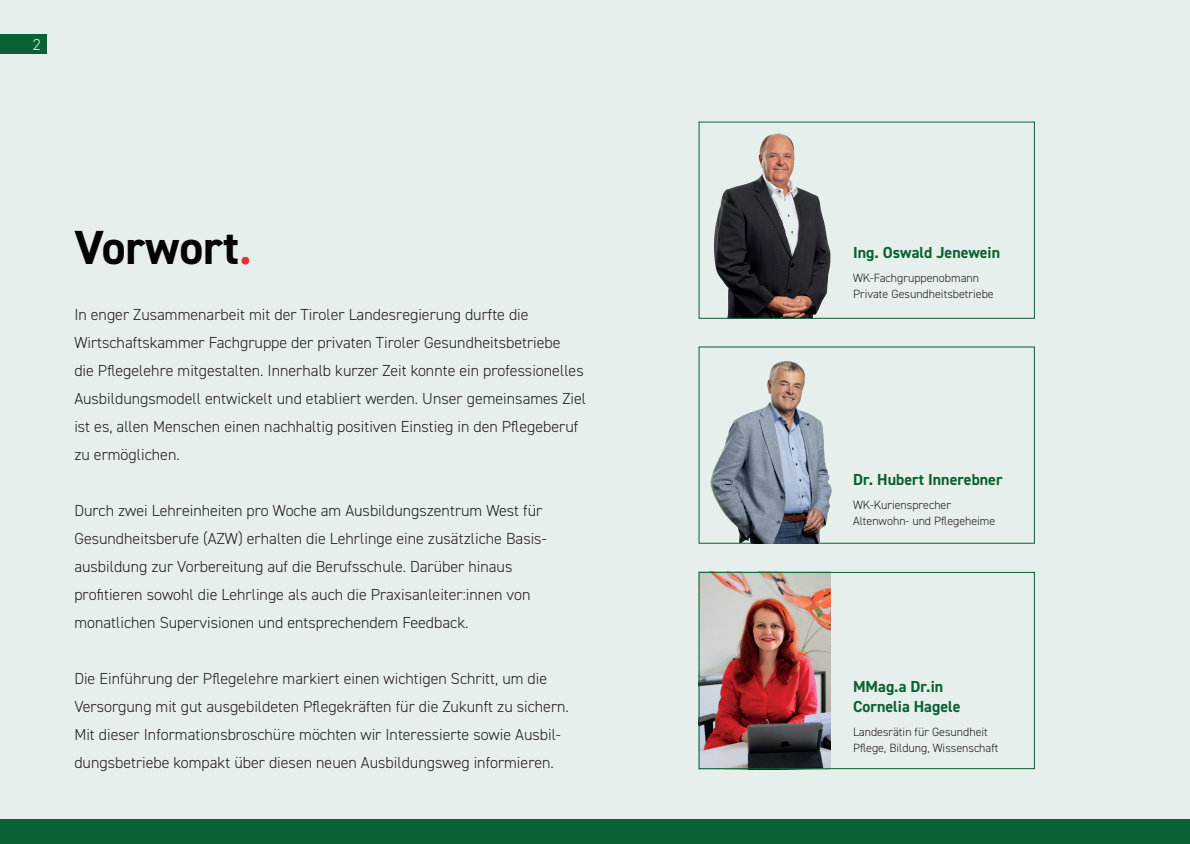
<style>
.page{position:relative;width:1190px;height:844px;background:#e6efeb}
.page>*{position:absolute;margin:0;border:0;box-sizing:border-box;transform-origin:0 0}
.t1{font:700 48px "DIN2014";color:#040503}
.t2{font:300 16px/28px "DIN2014";color:#231f20}
.t3{font:700 16px/20px "DIN2014";color:#0a6133}
.t4{font:300 16px "DIN2014";color:#fff}
.t5{font:300 12px/16px "DIN2014";color:#231f20}
.s1{font-family:"Abril Display";color:#ee2e2c}
</style>
<div class="page">
<img style="left:700px;top:574px;width:130px;height:193px">
<img style="left:714px;top:133px;width:116px;height:184px">
<div style="left:698px;top:122px;width:336px;height:197px;border:1px solid #0a6133"></div>
<div style="left:698px;top:572px;width:336px;height:197px;border:1px solid #0a6133"></div>
<img style="left:707px;top:361px;width:127px;height:183px">
<div style="left:0;top:819px;width:1190px;height:25px;background:#0a6133"></div>
<p class="t4" style="left:33px;top:35px;width:9px">2</p>
<h1 class="t1" style="left:74px;top:215px;width:179px">Vorwort<span class="s1">.</span></h1>
<p class="t2" style="left:74px;top:300px;width:513px">In enger Zusammenarbeit mit der Tiroler Landesregierung durfte die Wirtschaftskammer Fachgruppe der privaten Tiroler Gesundheitsbetriebe<br>die Pflegelehre mitgestalten. Innerhalb kurzer Zeit konnte ein professionelles Ausbildungsmodell entwickelt und etabliert werden. Unser gemeinsames Ziel ist es, allen Menschen einen nachhaltig positiven Einstieg in den Pflegeberuf zu ermöglichen.</p>
<p class="t2" style="left:74px;top:496px;width:474px">Durch zwei Lehreinheiten pro Woche am Ausbildungszentrum West für Gesundheitsberufe (AZW) erhalten die Lehrlinge eine zusätzliche Basis&shy;ausbildung zur Vorbereitung auf die Berufsschule. Darüber hinaus profitieren sowohl die Lehrlinge als auch die Praxisanleiter:innen von monatlichen Supervisionen und entsprechendem Feedback.</p>
<p class="t2" style="left:74px;top:664px;width:496px">Die Einführung der Pflegelehre markiert einen wichtigen Schritt, um die Versorgung mit gut ausgebildeten Pflegekräften für die Zukunft zu sichern.<br>Mit dieser Informationsbroschüre möchten wir Interessierte sowie Ausbil&shy;dungsbetriebe kompakt über diesen neuen Ausbildungsweg informieren.</p>
<p class="t3" style="left:853px;top:242px;width:149px">Ing. Oswald Jenewein</p>
<p class="t5" style="left:853px;top:270px;width:142px">WK-Fachgruppenobmann<br>Private Gesundheitsbetriebe</p>
<p class="t3" style="left:853px;top:469px;width:151px">Dr. Hubert Innerebner</p>
<p class="t5" style="left:853px;top:497px;width:144px">WK-Kuriensprecher<br>Altenwohn- und Pflegeheime</p>
<p class="t3" style="left:853px;top:676px;width:109px">MMag.a Dr.in<br>Cornelia Hagele</p>
<p class="t5" style="left:853px;top:724px;width:147px">Landesrätin für Gesundheit<br>Pflege, Bildung, Wissenschaft</p>
</div>
